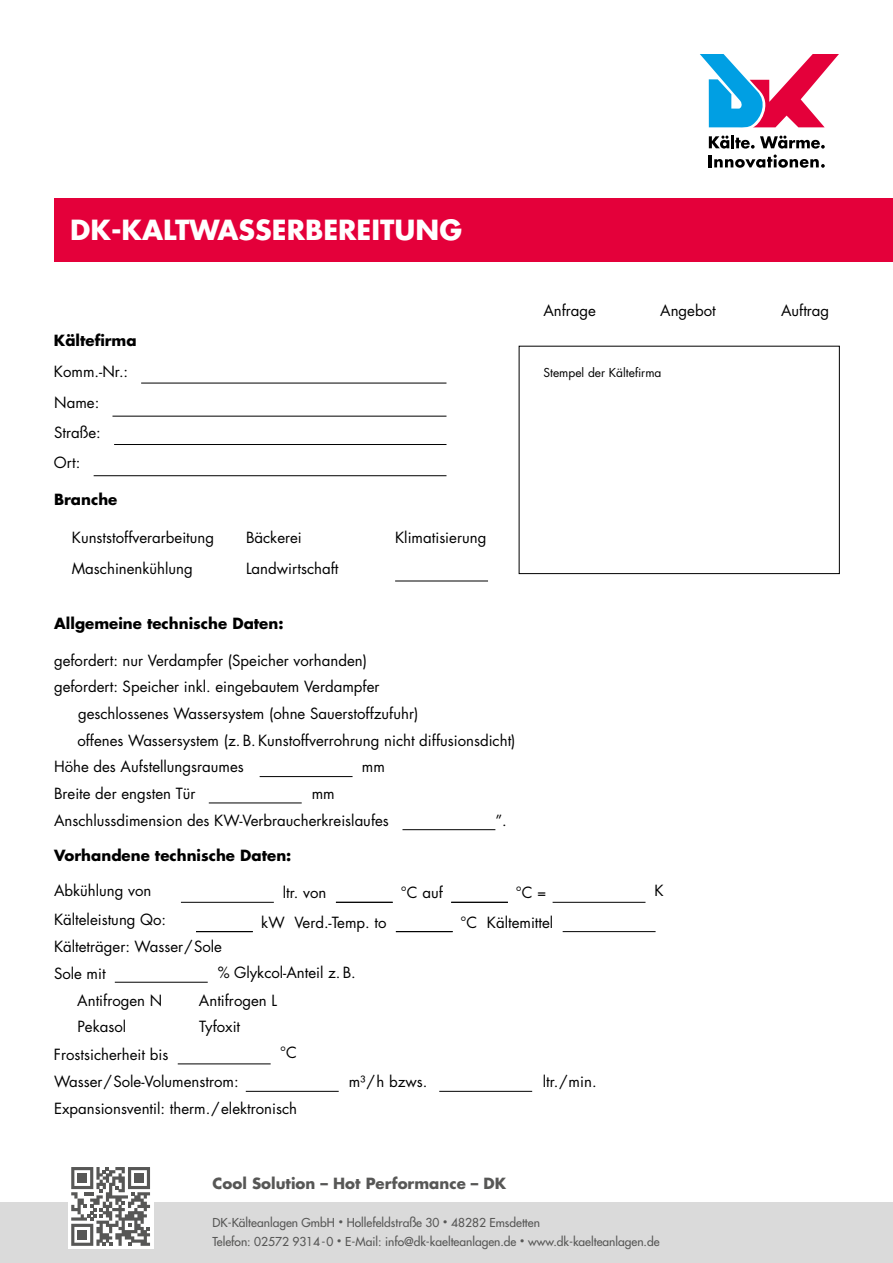
<style>
.page{position:relative;width:893px;height:1263px;background:#fff}
.page>*{position:absolute;margin:0;border:0;box-sizing:border-box;transform-origin:0 0}
.t1{font:700 27px "Futura";color:#fff}
.t2{font:15px/30.5px "Futura";color:#000}
.t3{font:700 15px "Futura";color:#000}
.t4{font:700 15px "Futura";color:#575756}
.t5{font:12px/18.8px "Futura";color:#575756}
.t6{font:12px "Futura";color:#000}
</style>
<div class="page">
<div style="left:54px;top:198px;width:839px;height:63px;background:#e4003a"></div>
<div style="left:0;top:1203px;width:893px;height:60px;background:#dadada"></div>
<div style="left:68px;top:1164px;width:85px;height:85px;background:#fff"></div>
<svg style="left:71px;top:1167px;width:79px;height:79px"></svg>
<svg style="left:700px;top:54px;width:139px;height:74px"></svg>
<svg style="left:709px;top:135px;width:116px;height:33px"></svg>
<hr style="left:209px;top:802px;width:93px;height:1px;background:#000">
<hr style="left:402px;top:829px;width:93px;height:1px;background:#000">
<hr style="left:181px;top:902px;width:93px;height:1px;background:#000">
<hr style="left:553px;top:902px;width:92px;height:1px;background:#000">
<hr style="left:563px;top:931px;width:93px;height:1px;background:#000">
<hr style="left:115px;top:982px;width:93px;height:1px;background:#000">
<hr style="left:178px;top:1063px;width:93px;height:1px;background:#000">
<hr style="left:246px;top:1091px;width:93px;height:1px;background:#000">
<hr style="left:439px;top:1091px;width:93px;height:1px;background:#000">
<hr style="left:260px;top:776px;width:93px;height:1px;background:#000">
<hr style="left:395px;top:581px;width:93px;height:1px;background:#000">
<hr style="left:141px;top:383px;width:305px;height:1px;background:#000">
<hr style="left:112px;top:416px;width:334px;height:1px;background:#000">
<hr style="left:114px;top:444px;width:332px;height:1px;background:#000">
<hr style="left:94px;top:475px;width:352px;height:1px;background:#000">
<div style="left:519px;top:346px;width:321px;height:228px;border:1px solid #000"></div>
<hr style="left:336px;top:902px;width:57px;height:1px;background:#000">
<hr style="left:451px;top:902px;width:57px;height:1px;background:#000">
<hr style="left:196px;top:931px;width:57px;height:1px;background:#000">
<hr style="left:396px;top:931px;width:57px;height:1px;background:#000">
<h1 class="t1" style="left:70px;top:212px;width:393px">DK-KALTWASSERBEREITUNG</h1>
<p class="t3" style="left:54px;top:330px;width:84px">Kältefirma</p>
<p class="t2" style="left:54px;top:356px;width:76px">Komm.-Nr.:<br>Name:<br>Straße:<br>Ort:</p>
<p class="t3" style="left:54px;top:489px;width:65px">Branche</p>
<p class="t2" style="left:72px;top:522px;width:144px">Kunststoffverarbeitung</p>
<p class="t2" style="left:246px;top:522px;width:57px">Bäckerei</p>
<p class="t2" style="left:395px;top:522px;width:93px">Klimatisierung</p>
<p class="t2" style="left:72px;top:553px;width:123px">Maschinenkühlung</p>
<p class="t2" style="left:246px;top:553px;width:94px">Landwirtschaft</p>
<p class="t3" style="left:54px;top:613px;width:231px">Allgemeine technische Daten:</p>
<p class="t2" style="left:54px;top:645px;width:315px">gefordert: nur Verdampfer (Speicher vorhanden)</p>
<p class="t2" style="left:54px;top:671px;width:327px">gefordert: Speicher inkl. eingebautem Verdampfer</p>
<p class="t2" style="left:78px;top:698px;width:342px">geschlossenes Wassersystem (ohne Sauerstoffzufuhr)</p>
<p class="t2" style="left:77px;top:725px;width:440px">offenes Wassersystem (z.B.Kunstoffverrohrung nicht diffusionsdicht)</p>
<p class="t2" style="left:54px;top:751px;width:191px">Höhe des Aufstellungsraumes</p>
<p class="t2" style="left:362px;top:751px;width:25px">mm</p>
<p class="t2" style="left:54px;top:778px;width:143px">Breite der engsten Tür</p>
<p class="t2" style="left:54px;top:779px;width:336px;line-height:27.2px;text-indent:258px">mm<br>Anschlussdimension des KW-Verbraucherkreislaufes</p>
<p class="t2" style="left:495px;top:805px;width:13px">”.</p>
<p class="t2" style="left:543px;top:295px;width:54px">Anfrage</p>
<p class="t2" style="left:660px;top:295px;width:57px">Angebot</p>
<p class="t2" style="left:781px;top:295px;width:50px">Auftrag</p>
<p class="t6" style="left:543px;top:364px;width:120px">Stempel der Kältefirma</p>
<p class="t3" style="left:54px;top:845px;width:239px">Vorhandene technische Daten:</p>
<p class="t2" style="left:54px;top:875px;width:99px">Abkühlung von</p>
<p class="t2" style="left:283px;top:877px;width:45px">ltr. von</p>
<p class="t2" style="left:401px;top:877px;width:43px">°C auf</p>
<p class="t2" style="left:516px;top:877px;width:32px">°C =</p>
<p class="t2" style="left:655px;top:875px;width:11px">K</p>
<p class="t2" style="left:54px;top:904px;width:114px">Kälteleistung Qo:</p>
<p class="t2" style="left:261px;top:907px;width:127px">kW Verd.-Temp. to</p>
<p class="t2" style="left:460px;top:907px;width:94px">°C Kältemittel</p>
<p class="t2" style="left:54px;top:933px;width:170px;line-height:26.7px">Kälteträger: Wasser/Sole<br>Sole mit</p>
<p class="t2" style="left:218px;top:957px;width:140px">% Glykcol-Anteil z.B.</p>
<p class="t2" style="left:77px;top:985px;width:87px">Antifrogen N</p>
<p class="t2" style="left:199px;top:985px;width:80px">Antifrogen L</p>
<p class="t2" style="left:77px;top:1011px;width:50px">Pekasol</p>
<p class="t2" style="left:199px;top:1011px;width:43px">Tyfoxit</p>
<p class="t2" style="left:54px;top:1039px;width:116px">Frostsicherheit bis</p>
<p class="t2" style="left:280px;top:1037px;width:18px">°C</p>
<p class="t2" style="left:54px;top:1066px;width:186px">Wasser/Sole-Volumenstrom:</p>
<p class="t2" style="left:349px;top:1066px;width:80px">m³/h bzws.</p>
<p class="t2" style="left:543px;top:1066px;width:55px">ltr./min.</p>
<p class="t2" style="left:54px;top:1093px;width:245px">Expansionsventil: therm./elektronisch</p>
<p class="t4" style="left:213px;top:1173px;width:295px">Cool Solution – Hot Performance – DK</p>
<p class="t5" style="left:213px;top:1213px;width:448px">DK-Kälteanlagen GmbH <sup>•</sup> Hollefeldstraße 30 <sup>•</sup> 48282 Emsdetten<br>Telefon: 02572 9314-0 <sup>•</sup> E-Mail: info@dk-kaelteanlagen.de <sup>•</sup> www.dk-kaelteanlagen.de</p>
</div>
